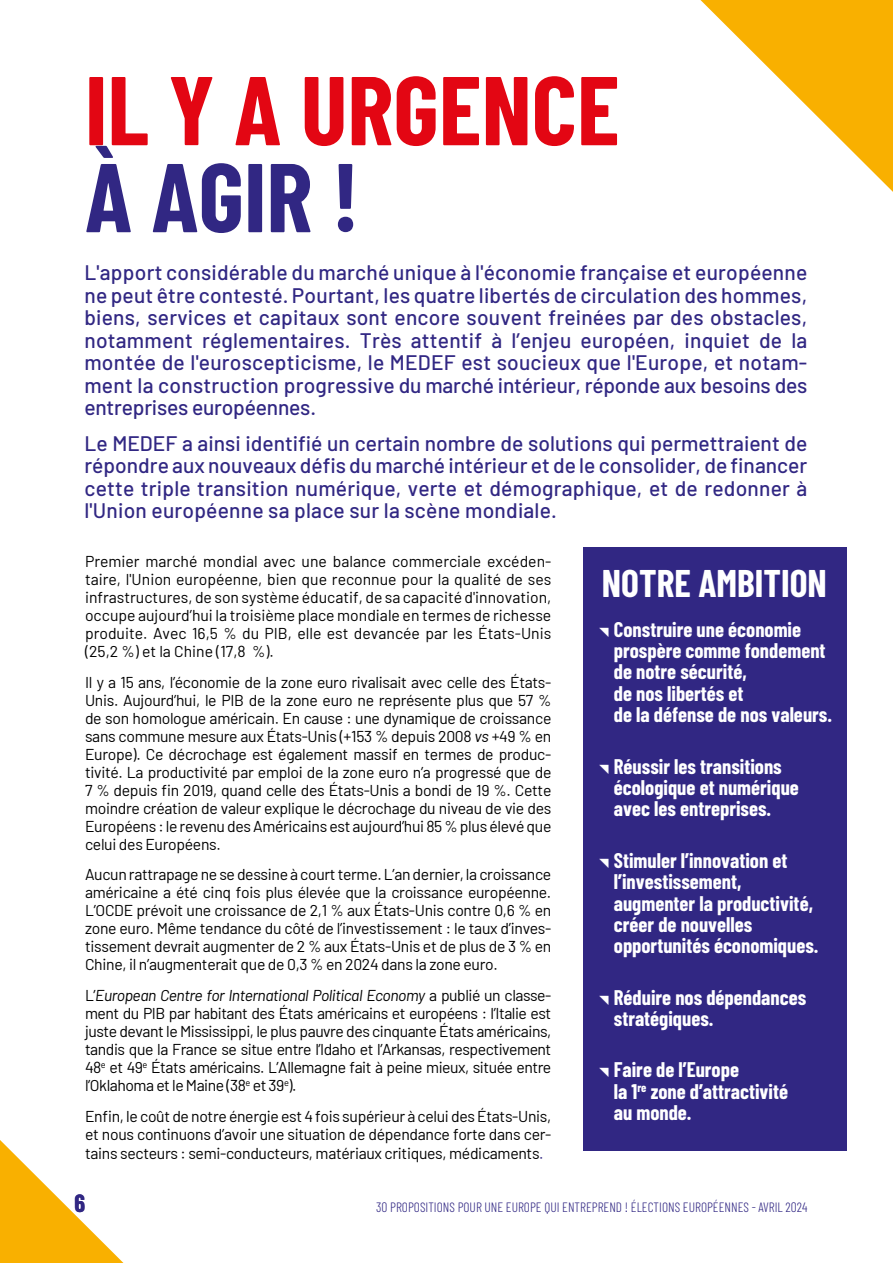
<style>
.page{position:relative;width:893px;height:1263px;background:#fff}
.page>*{position:absolute;margin:0;border:0;box-sizing:border-box;transform-origin:0 0}
.t1{font:700 97.5px "Barlow Condensed";color:#e30613}
.t2{font:700 97.5px "Barlow Condensed";color:#312783}
.t3{font:700 37.65px "Barlow Condensed";color:#fff}
.t4{font:700 24.3px "Barlow Condensed";color:#312783}
.t5{font:500 21px/22.5px "Barlow";color:#312783;text-align:justify}
.t6{font:700 20.7px/21.5px "Barlow Condensed";color:#fff}
.t7{font:15.75px/18px "Barlow";letter-spacing:-.02em;color:#000;text-align:justify}
.t8{font:300 13.5px "Barlow Condensed";color:#312783}
.s1{font-style:italic}
.s2{color:#312783}
</style>
<div class="page">
<div style="left:583px;top:547px;width:264px;height:604px;background:#312783"></div>
<svg style="left:700px;top:0;width:193px;height:192px"></svg>
<svg style="left:0;top:1140px;width:123px;height:123px"></svg>
<h1 class="t1" style="left:85px;top:41px;width:536px">IL Y A URGENCE</h1>
<h1 class="t2" style="left:85px;top:128px;width:276px">À AGIR !</h1>
<p class="t5" style="left:84px;top:260px;width:724px">L'apport considérable du marché unique à l'économie française et européenne ne peut être contesté. Pourtant, les quatre libertés de circulation des hommes, biens, services et capitaux sont encore souvent freinées par des obstacles, notamment réglementaires. Très attentif à l’enjeu européen, inquiet de la montée de l'euroscepticisme, le MEDEF est soucieux que l'Europe, et notam&shy;ment la construction progressive du marché intérieur, réponde aux besoins des entreprises européennes.</p>
<p class="t5" style="left:84px;top:430px;width:724px">Le MEDEF a ainsi identifié un certain nombre de solutions qui permettraient de répondre aux nouveaux défis du marché intérieur et de le consolider, de financer cette triple transition numérique, verte et démographique, et de redonner à l'Union européenne sa place sur la scène mondiale.</p>
<p class="t7" style="left:85px;top:551px;width:468px">Premier marché mondial avec une balance commerciale excéden&shy;taire, l'Union européenne, bien que reconnue pour la qualité de ses infrastructures, de son système éducatif, de sa capacité d'innovation, occupe aujourd’hui la troisième place mondiale en termes de richesse produite. Avec 16,5 % du PIB, elle est devancée par les États-Unis (25,2 %) et la Chine (17,8 %).</p>
<p class="t7" style="left:85px;top:672px;width:468px">Il y a 15 ans, l’économie de la zone euro rivalisait avec celle des États-Unis. Aujourd’hui, le PIB de la zone euro ne représente plus que 57 % de son homologue américain. En cause : une dynamique de croissance sans commune mesure aux États-Unis (+153 % depuis 2008 <span class="s1">vs</span> +49 % en Europe). Ce décrochage est également massif en termes de produc&shy;tivité. La productivité par emploi de la zone euro n’a progressé que de 7 % depuis fin 2019, quand celle des États-Unis a bondi de 19 %. Cette moindre création de valeur explique le décrochage du niveau de vie des Européens : le revenu des Américains est aujourd’hui 85 % plus élevé que celui des Européens.</p>
<p class="t7" style="left:85px;top:864px;width:468px">Aucun rattrapage ne se dessine à court terme. L’an dernier, la croissance américaine a été cinq fois plus élevée que la croissance européenne.<br>L’OCDE prévoit une croissance de 2,1 % aux États-Unis contre 0,6 % en zone euro. Même tendance du côté de l’investissement : le taux d’inves&shy;tissement devrait augmenter de 2 % aux États-Unis et de plus de 3 % en Chine, il n’augmenterait que de 0,3 % en 2024 dans la zone euro.</p>
<p class="t7" style="left:85px;top:985px;width:468px">L’<span class="s1">European Centre for International Political Economy</span> a publié un classe&shy;ment du PIB par habitant des États américains et européens : l’Italie est juste devant le Mississippi, le plus pauvre des cinquante États américains, tandis que la France se situe entre l’Idaho et l’Arkansas, respectivement 48<sup>e</sup> et 49<sup>e</sup> États américains. L’Allemagne fait à peine mieux, située entre l’Oklahoma et le Maine (38<sup>e</sup> et 39<sup>e</sup>).</p>
<p class="t7" style="left:85px;top:1106px;width:468px">Enfin, le coût de notre énergie est 4 fois supérieur à celui des États-Unis, et nous continuons d’avoir une situation de dépendance forte dans cer-</p>
<p class="t7" style="left:85px;top:1143px;width:460px">tains secteurs : semi-conducteurs, matériaux critiques, médicaments<span class="s2">.</span></p>
<h2 class="t3" style="left:602px;top:557px;width:226px">NOTRE AMBITION</h2>
<h3 class="t6" style="left:614px;top:617px;width:220px">Construire une économie prospère comme fondement de notre sécurité,<br>de nos libertés et<br>de la défense de nos valeurs.</h3>
<h3 class="t6" style="left:614px;top:754px;width:187px">Réussir les transitions écologique et numérique avec les entreprises.</h3>
<h3 class="t6" style="left:614px;top:848px;width:206px">Stimuler l’innovation et l’investissement, augmenter la productivité, créer de nouvelles opportunités économiques.</h3>
<h3 class="t6" style="left:614px;top:985px;width:194px">Réduire nos dépendances stratégiques.</h3>
<h3 class="t6" style="left:614px;top:1058px;width:176px">Faire de l’Europe<br>la 1<sup>re</sup> zone d’attractivité au monde.</h3>
<h3 class="t4" style="left:74px;top:1186px;width:12px">6</h3>
<p class="t8" style="left:376px;top:1197px;width:433px">30 PROPOSITIONS POUR UNE EUROPE QUI ENTREPREND ! ÉLECTIONS EUROPÉENNES - AVRIL 2024</p>
</div>
